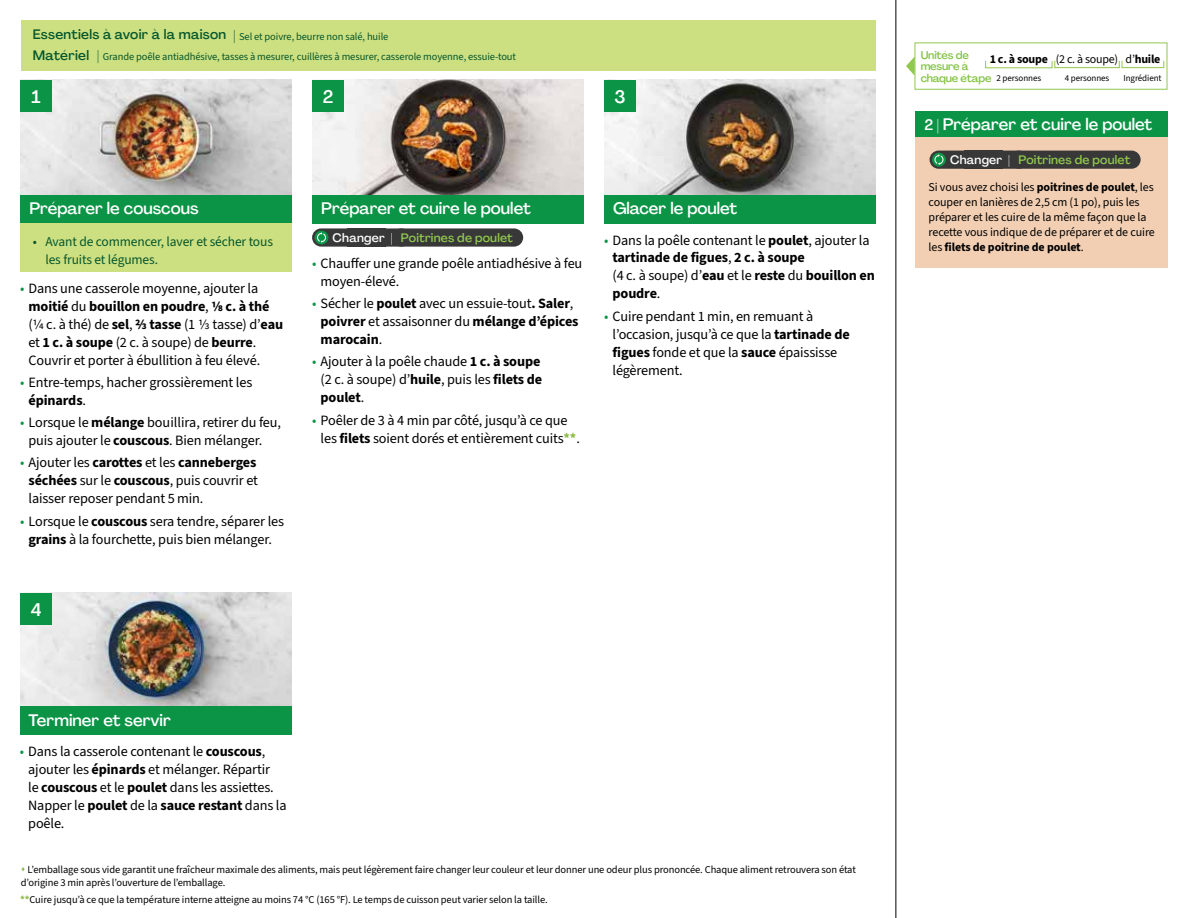
<style>
.page{position:relative;width:1188px;height:918px;background:#fff}
.page>*{position:absolute;margin:0;border:0;box-sizing:border-box;transform-origin:0 0}
.t1{font:500 18px "Agrandir";color:#fff}
.t2{font:500 16.5px "Agrandir";color:#fff}
.t3{font:14.25px/18px "Source Sans 3";letter-spacing:-.01em;color:#000}
.t4{font:700 14.25px/18px "Source Sans 3";letter-spacing:-.01em;color:#000}
.t5{font:13.5px/18px "Source Sans 3";letter-spacing:-.01em;color:#05562c}
.t6{font:500 13.5px "Agrandir";letter-spacing:.02em;color:#05562c}
.t7{font:500 12.15px "Agrandir";letter-spacing:.015em;color:#91c84e}
.t8{font:12px/15px "Source Sans 3";letter-spacing:-.01em;color:#000}
.t9{font:700 12px "Source Sans 3";letter-spacing:-.02em;color:#000}
.t10{font:500 11.1px/11.7px "Agrandir";letter-spacing:-.015em;color:#82c341}
.t11{font:10.5px/13.5px "Source Sans 3";letter-spacing:-.01em;color:#000}
.t12{font:10.5px "Source Sans 3";letter-spacing:-.01em;color:#05562c}
.t13{font:9px "Source Sans 3";letter-spacing:-.01em;color:#000}
.s1{font-family:"Agrandir";font-weight:500;font-size:13.5px}
.s2{color:#0b9446}
.s3{font-weight:700}
.s4{color:#fff}
.s5{font-weight:700;color:#8cba42}
.s6{font-weight:400;color:#0b9446}
.s7{font-weight:400}
.s8{color:#8cba42}
.s9{font-size:15px}
</style>
<div class="page">
<img style="left:20px;top:593px;width:272px;height:113px">
<img style="left:20px;top:80px;width:272px;height:115px">
<img style="left:312px;top:80px;width:272px;height:115px">
<img style="left:604px;top:80px;width:272px;height:115px">
<div style="left:312px;top:195px;width:272px;height:29px;background:#0b9446"></div>
<div style="left:20px;top:195px;width:272px;height:29px;background:#0b9446"></div>
<div style="left:20px;top:706px;width:272px;height:29px;background:#0b9446"></div>
<div style="left:604px;top:195px;width:272px;height:29px;background:#0b9446"></div>
<div style="left:21px;top:20px;width:855px;height:51px;background:#cde081"></div>
<div style="left:20px;top:224px;width:272px;height:48px;background:#cde081"></div>
<hr style="left:896px;top:0;width:1px;height:918px;background:#000">
<div style="left:20px;top:593px;width:32px;height:32px;background:#0b9446"></div>
<div style="left:20px;top:80px;width:32px;height:32px;background:#0b9446"></div>
<div style="left:312px;top:80px;width:32px;height:32px;background:#0b9446"></div>
<div style="left:604px;top:80px;width:32px;height:32px;background:#0b9446"></div>
<svg style="left:906px;top:56px;width:9px;height:20px"></svg>
<div style="left:915px;top:43px;width:252px;height:47px;border:1px solid #91c84e"></div>
<div style="left:985px;top:61px;width:67px;height:7px;border:1px solid #91c84e"></div>
<div style="left:1054px;top:60px;width:66px;height:8px;border:1px solid #91c84e"></div>
<div style="left:1122px;top:60px;width:42px;height:8px;border:1px solid #91c84e"></div>
<div style="left:916px;top:137px;width:252px;height:131px;background:#f2cfb3"></div>
<div style="left:916px;top:111px;width:252px;height:26px;background:#0b9446"></div>
<div style="left:312px;top:228px;width:99px;height:19px;background:#383839;border-radius:9px"></div>
<div style="left:315px;top:231px;width:13px;height:13px;background:#0b9446;border-radius:50%"></div>
<svg style="left:317px;top:232px;width:9px;height:11px"></svg>
<div style="left:392px;top:228px;width:131px;height:19px;background:#383839;border-radius:9px"></div>
<div style="left:930px;top:151px;width:98px;height:18px;background:#383839;border-radius:9px"></div>
<svg style="left:932px;top:153px;width:14px;height:14px"></svg>
<svg style="left:934px;top:154px;width:10px;height:11px"></svg>
<div style="left:1010px;top:151px;width:131px;height:18px;background:#383839;border-radius:9px"></div>
<p class="t6" style="left:33px;top:26px;width:195px">Essentiels à avoir à la maison</p>
<p class="t12" style="left:233px;top:30px;width:157px"><span class="s1">|</span> Sel et poivre, beurre non salé, huile</p>
<p class="t6" style="left:33px;top:47px;width:58px">Matériel</p>
<p class="t12" style="left:97px;top:50px;width:420px"><span class="s1">|</span> Grande poêle antiadhésive, tasses à mesurer, cuillères à mesurer, casserole moyenne, essuie-tout</p>
<p class="t1" style="left:32px;top:86px;width:11px">1</p>
<p class="t1" style="left:323px;top:86px;width:12px">2</p>
<p class="t1" style="left:614px;top:85px;width:13px">3</p>
<p class="t2" style="left:29px;top:198px;width:171px">Préparer le couscous</p>
<p class="t5" style="left:45px;top:232px;width:229px;text-indent:-13px">• Avant de commencer, laver et sécher tous les fruits et légumes.</p>
<p class="t3" style="left:29px;top:279px;width:256px;text-indent:-9px"><span class="s2">•</span> Dans une casserole moyenne, ajouter la <span class="s3">moitié</span> du <span class="s3">bouillon en poudre</span>, <span class="s3">1/8 c. à thé </span>(¼ c. à thé) de <span class="s3">sel</span>, <span class="s3">2/3 tasse</span> (1 1/3 tasse) d’<span class="s3">eau </span>et <span class="s3">1 c. à soupe</span> (2 c. à soupe) de <span class="s3">beurre</span>.<br>Couvrir et porter à ébullition à feu élevé.</p>
<p class="t3" style="left:29px;top:373px;width:225px;text-indent:-9px"><span class="s2">•</span> Entre-temps, hacher grossièrement les <span class="s3">épinards</span>.</p>
<p class="t3" style="left:29px;top:414px;width:254px;text-indent:-9px"><span class="s2">•</span> Lorsque le <span class="s3">mélange</span> bouillira, retirer du feu, puis ajouter le <span class="s3">couscous</span>. Bien mélanger.</p>
<p class="t3" style="left:29px;top:454px;width:231px;text-align:justify;text-indent:-9px"><span class="s2">•</span> Ajouter les <span class="s3">carottes</span> et les <span class="s3">canneberges séchées</span> sur le <span class="s3">couscous</span>, puis couvrir et laisser reposer pendant 5 min.</p>
<p class="t3" style="left:20px;top:512px;width:266px;text-align:center"><span class="s2">•</span> Lorsque le <span class="s3">couscous</span> sera tendre, séparer les <span class="s3">grains</span> à la fourchette, puis bien mélanger.</p>
<p class="t1" style="left:31px;top:598px;width:12px">4</p>
<p class="t2" style="left:321px;top:198px;width:211px">Préparer et cuire le poulet</p>
<p class="t2" style="left:613px;top:198px;width:126px">Glacer le poulet</p>
<p class="t7" style="left:333px;top:230px;width:182px"><span class="s4">Changer |</span> Poitrines de poulet</p>
<p class="t3" style="left:321px;top:254px;width:263px;text-indent:-9px"><span class="s2">•</span> Chauffer une grande poêle antiadhésive à feu moyen-élevé.</p>
<p class="t3" style="left:321px;top:294px;width:259px;text-indent:-9px"><span class="s2">•</span> Sécher le <span class="s3">poulet</span> avec un essuie-tout<span class="s3">. Saler</span>, <span class="s3">poivrer</span> et assaisonner du <span class="s3">mélange d’épices marocain</span>.</p>
<p class="t3" style="left:321px;top:353px;width:223px;text-indent:-9px"><span class="s2">•</span> Ajouter à la poêle chaude <span class="s3">1 c. à soupe </span>(2 c. à soupe) d’<span class="s3">huile</span>, puis les <span class="s3">filets de poulet</span>.</p>
<p class="t3" style="left:321px;top:411px;width:261px;text-indent:-9px"><span class="s2">•</span> Poêler de 3 à 4 min par côté, jusqu’à ce que les <span class="s3">filets</span> soient dorés et entièrement cuits<span class="s5">**</span>.</p>
<p class="t4" style="left:613px;top:231px;width:264px;text-indent:-9px"><span class="s6">•</span> <span class="s7">Dans la poêle contenant le</span> poulet<span class="s7">, ajouter la </span>tartinade de figues<span class="s7">,</span> 2 c. à soupe<br><span class="s7">(4 c. à soupe) d’</span>eau <span class="s7">et le</span> reste <span class="s7">du</span> bouillon en poudre<span class="s7">.</span></p>
<p class="t3" style="left:613px;top:307px;width:239px;text-indent:-9px"><span class="s2">•</span> Cuire pendant 1 min, en remuant à l’occasion, jusqu’à ce que la <span class="s3">tartinade de figues</span> fonde et que la <span class="s3">sauce</span> épaississe légèrement.</p>
<p class="t2" style="left:29px;top:710px;width:144px">Terminer et servir</p>
<p class="t3" style="left:28px;top:742px;width:260px;text-indent:-9px"><span class="s2">•</span> Dans la casserole contenant le <span class="s3">couscous</span>, ajouter les <span class="s3">épinards</span> et mélanger. Répartir<br>le <span class="s3">couscous</span> et le <span class="s3">poulet</span> dans les assiettes.<br>Napper le <span class="s3">poulet</span> de la <span class="s3">sauce restant</span> dans la poêle.</p>
<p class="t11" style="left:21px;top:863px;width:837px"><span class="s8">▲</span> L’emballage sous vide garantit une fraîcheur maximale des aliments, mais peut légèrement faire changer leur couleur et leur donner une odeur plus prononcée. Chaque aliment retrouvera son état d’origine 3 min après l’ouverture de l’emballage.</p>
<p class="t11" style="left:20px;top:893px;width:529px"><span class="s5">**</span>Cuire jusqu’à ce que la température interne atteigne au moins 74 °C (165 °F). Le temps de cuisson peut varier selon la taille.</p>
<p class="t10" style="left:921px;top:49px;width:72px">Unités de mesure à chaque étape</p>
<p class="t9" style="left:990px;top:51px;width:172px">1 c. à soupe <span class="s7">(2 c. à soupe) d’</span>huile</p>
<p class="t13" style="left:997px;top:72px;width:46px">2 personnes</p>
<p class="t13" style="left:1065px;top:72px;width:46px">4 personnes</p>
<p class="t13" style="left:1123px;top:72px;width:40px">Ingrédient</p>
<p class="t2" style="left:924px;top:114px;width:230px"><span class="s9">2 |</span> Préparer et cuire le poulet</p>
<p class="t7" style="left:950px;top:152px;width:182px"><span class="s4">Changer |</span> Poitrines de poulet</p>
<p class="t8" style="left:929px;top:180px;width:228px">Si vous avez choisi les <span class="s3">poitrines de poulet</span>, les couper en lanières de 2,5 cm (1 po), puis les préparer et les cuire de la même façon que la recette vous indique de de préparer et de cuire les <span class="s3">filets de poitrine de poulet</span>.</p>
</div>
